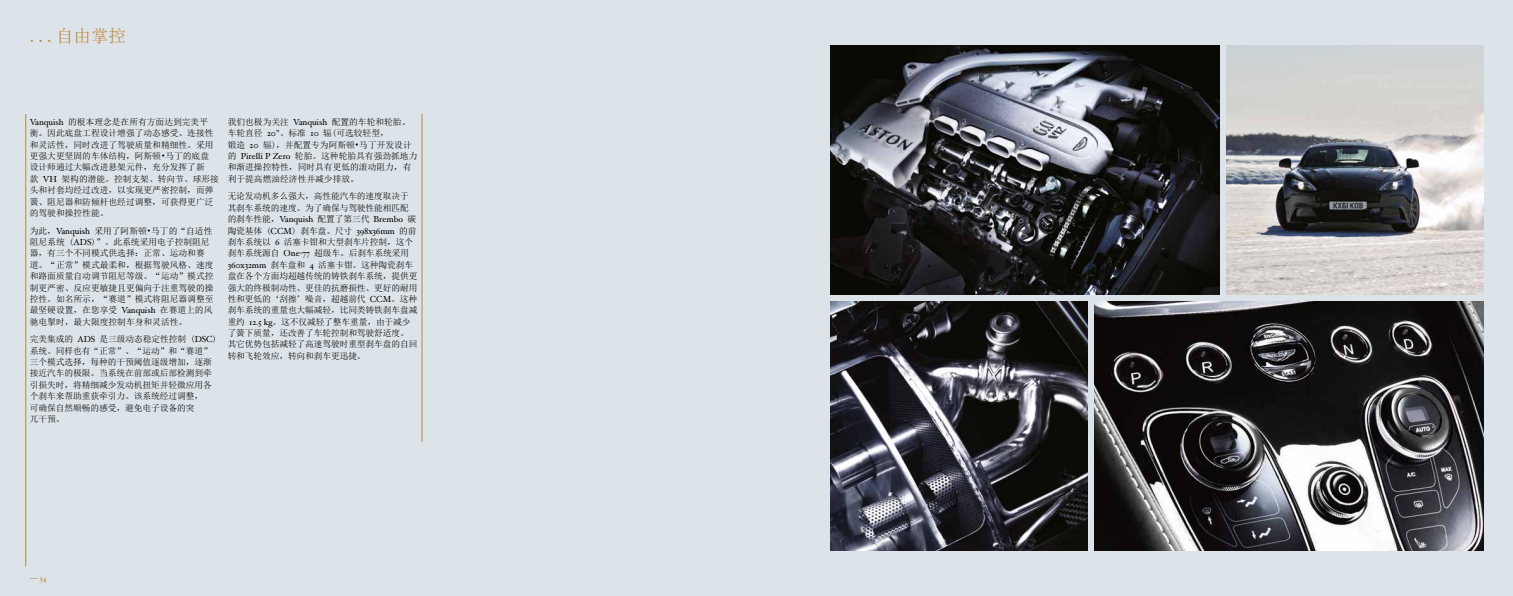
<style>
.page{position:relative;width:1513px;height:596px;background:#fff}
.page>*{position:absolute;margin:0;border:0;box-sizing:border-box;transform-origin:0 0}
.t1{font:17.5px "Sim Sun";color:#bf863a}
.t2{font:8.75px/11.4px "Sim Sun";color:#000}
.t3{font:8.75px "Hoefler Text";color:#000}
.t4{font:7.88px "Hoefler Text";color:#bf863a}
.s1{font-family:"Hoefler Text"}
.s2{font-family:"Sim Sun"}
</style>
<div class="page">
<div style="left:0;top:0;width:1513px;height:595px;background:#dde4e9"></div>
<img style="left:1227px;top:46px;width:256px;height:248px">
<img style="left:831px;top:46px;width:388px;height:248px">
<img style="left:831px;top:301px;width:256px;height:249px">
<img style="left:1095px;top:301px;width:388px;height:249px">
<hr style="left:26px;top:114px;width:1px;height:452px;background:#bf863a">
<hr style="left:422px;top:114px;width:1px;height:327px;background:#bf863a">
<h1 class="t1" style="left:30px;top:27px;width:98px">...自由掌控</h1>
<p class="t2" style="left:30px;top:116px;width:191px"><span class="s1">Vanquish</span> 的根本理念是在所有方面达到完美平<br>衡。因此底盘工程设计增强了动态感受、连接性和灵活性，同时改进了驾驶质量和精细性。采用更强大更坚固的车体结构，阿斯顿•马丁的底盘设计师通过大幅改进悬架元件，充分发挥了新<br>款 <span class="s1">VH</span> 架构的潜能。控制支架、转向节、球形接头和衬套均经过改进，以实现更严密控制，而弹簧、阻尼器和防倾杆也经过调整，可获得更广泛的驾驶和操控性能。</p>
<p class="t2" style="left:30px;top:224px;width:185px">为此，<span class="s1">Vanquish</span> 采用了阿斯顿•马丁的“自适性阻尼系统 (<span class="s1">ADS</span>)”。此系统采用电子控制阻尼器，有三个不同模式供选择：正常、运动和赛道。“正常”模式最柔和，根据驾驶风格、速度和路面质量自动调节阻尼等级。“运动”模式控制更严密、反应更敏捷且更偏向于注重驾驶的操控性。如名所示，“赛道”模式将阻尼器调整至最坚硬设置，在您享受 <span class="s1">Vanquish</span> 在赛道上的风驰电掣时，最大限度控制车身和灵活性。</p>
<p class="t2" style="left:30px;top:333px;width:189px">完美集成的 <span class="s1">ADS</span> 是三级动态稳定性控制 (<span class="s1">DSC</span>)系统。同样也有“正常”、“运动”和“赛道”三个模式选择，每种的干预阈值逐级增加，逐渐接近汽车的极限。当系统在前部或后部检测到牵引损失时，将精细减少发动机扭矩并轻微应用各个刹车来帮助重获牵引力。该系统经过调整，<br>可确保自然顺畅的感受，避免电子设备的突<br>兀干预。</p>
<p class="t2" style="left:228px;top:116px;width:191px">我们也极为关注 <span class="s1">Vanquish</span> 配置的车轮和轮胎。车轮直径 <span class="s1">20"</span>、标准 <span class="s1">10</span> 辐(可选较轻型，<br>锻造 <span class="s1">20</span> 辐)，并配置专为阿斯顿•马丁开发设计的 <span class="s1">Pirelli P Zero</span> 轮胎。这种轮胎具有强劲抓地力和渐进操控特性，同时具有更低的滚动阻力，有利于提高燃油经济性并减少排放。</p>
<p class="t2" style="left:228px;top:190px;width:183px">无论发动机多么强大，高性能汽车的速度取决于其刹车系统的速度。为了确保与驾驶性能相匹配</p>
<p class="t3" style="left:228px;top:214px;width:190px"><span class="s2">的刹车性能，</span>Vanquish <span class="s2">配置了第三代</span> Brembo <span class="s2">碳</span></p>
<p class="t2" style="left:228px;top:225px;width:191px">陶瓷基体 (<span class="s1">CCM</span>) 刹车盘。尺寸 <span class="s1">398x36mm</span> 的前刹车系统以 <span class="s1">6</span> 活塞卡钳和大型刹车片控制，这个刹车系统源自 <span class="s1">One-77</span> 超级车。后刹车系统采用<br><span class="s1">360x32mm</span> 刹车盘和 <span class="s1">4</span> 活塞卡钳。这种陶瓷刹车盘在各个方面均超越传统的铸铁刹车系统，提供更强大的终极制动性、更佳的抗磨损性、更好的耐用性和更低的‘刮擦’噪音，超越前代 <span class="s1">CCM</span>。这种刹车系统的重量也大幅减轻，比同类铸铁刹车盘减重约 <span class="s1">12.5 kg</span>。这不仅减轻了整车重量，由于减少了簧下质量，还改善了车轮控制和驾驶舒适度。其它优势包括减轻了高速驾驶时重型刹车盘的自回转和飞轮效应，转向和刹车更迅捷。</p>
<p class="t4" style="left:30px;top:573px;width:19px">— 34</p>
</div>
